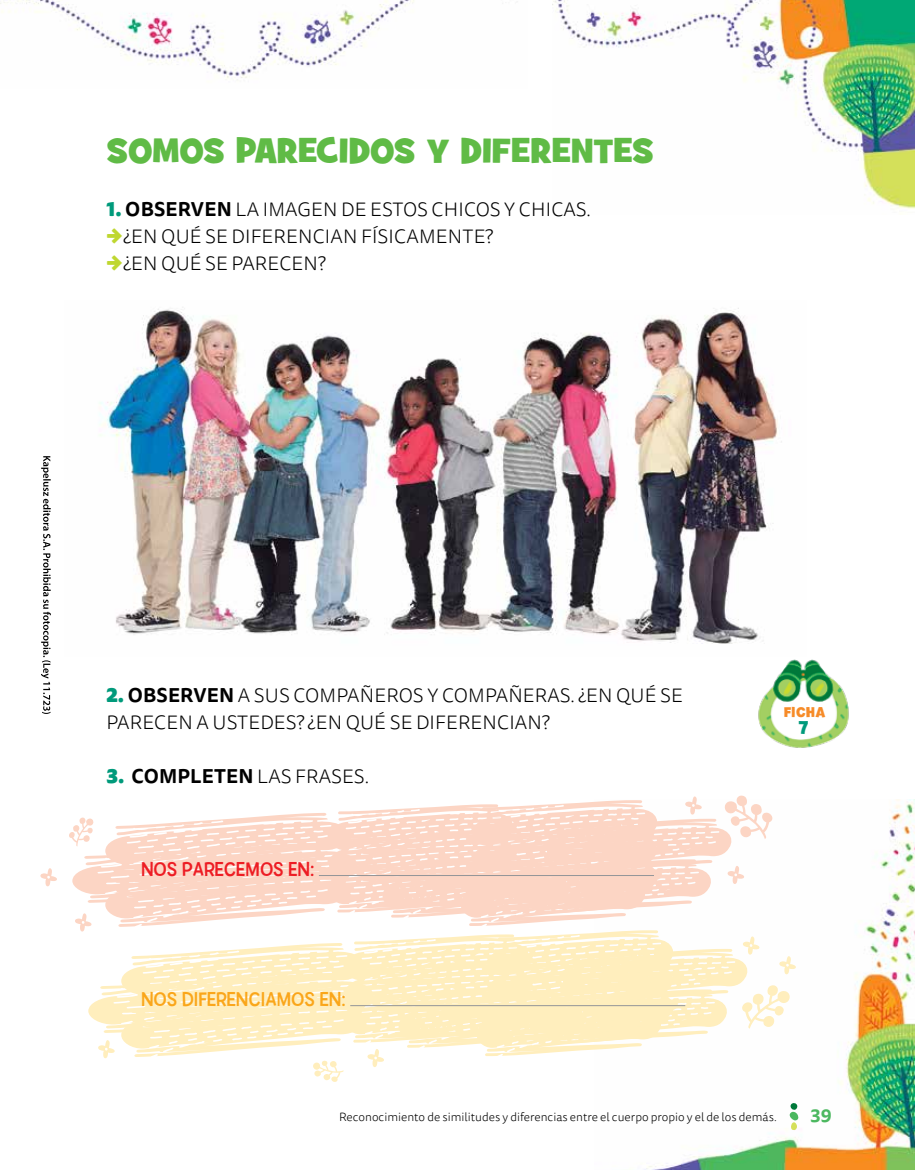
<style>
.page{position:relative;width:915px;height:1170px;background:#fff}
.page>*{position:absolute;margin:0;border:0;box-sizing:border-box;transform-origin:0 0}
.t1{font:34.5px "Grilled Cheese BTN";letter-spacing:.015em;color:#60bb46}
.t2{font:21px "Billy";letter-spacing:.01em;color:#faa61a}
.t3{font:21px "Billy";letter-spacing:.01em;color:#ed1d24}
.t4{font:300 19.5px/27px "Tisa Sans Pro";letter-spacing:.01em;color:#000}
.t5{font:700 19.5px "Billy";color:#009a7b}
.t6{font:700 18px "Tisa Sans Pro";color:#4cb860}
.t7{font:700 15px "Billy";letter-spacing:.01em;color:#f68b28}
.t8{font:300 12px "Tisa Sans Pro";color:#000}
.s1{font-weight:900;color:#009a7b}
.s2{font-weight:700}
.s3{font-weight:900;color:#bfd730}
</style>
<div class="page">
<img style="left:552px;top:0;width:362px;height:209px">
<img style="left:646px;top:799px;width:268px;height:370px">
<img style="left:1px;top:0;width:413px;height:79px">
<svg style="left:41px;top:456px;width:10px;height:258px"></svg>
<img style="left:100px;top:307px;width:682px;height:337px">
<img style="left:758px;top:659px;width:91px;height:89px">
<svg style="left:40px;top:868px;width:17px;height:18px"></svg>
<svg style="left:69px;top:795px;width:727px;height:286px"></svg>
<hr style="left:319px;top:875px;width:334px;height:1px;background:#939598">
<hr style="left:350px;top:1005px;width:335px;height:1px;background:#939598">
<svg style="left:788px;top:1101px;width:10px;height:29px"></svg>
<h1 class="t1" style="left:107px;top:128px;width:548px">SOMOS PARECIDOS Y DIFERENTES</h1>
<p class="t4" style="left:106px;top:196px;width:486px"><span class="s1">1.</span> <span class="s2">OBSERVEN</span> LA IMAGEN DE ESTOS CHICOS Y CHICAS.</p>
<p class="t4" style="left:106px;top:223px;width:388px"><span class="s3">→</span>¿EN QUÉ SE DIFERENCIAN FÍSICAMENTE?</p>
<p class="t4" style="left:106px;top:250px;width:221px"><span class="s3">→</span>¿EN QUÉ SE PARECEN?</p>
<p class="t4" style="left:106px;top:682px;width:577px"><span class="s1">2.</span> <span class="s2">OBSERVEN</span> A SUS COMPAÑEROS Y COMPAÑERAS. ¿EN QUÉ SE<br>PARECEN A USTEDES? ¿EN QUÉ SE DIFERENCIAN?</p>
<p class="t4" style="left:106px;top:763px;width:264px"><span class="s1">3.</span> <span class="s2">COMPLETEN</span> LAS FRASES.</p>
<p class="t3" style="left:141px;top:857px;width:174px">NOS PARECEMOS EN:</p>
<p class="t7" style="left:783px;top:703px;width:43px">FICHA</p>
<p class="t5" style="left:798px;top:716px;width:11px">7</p>
<p class="t2" style="left:141px;top:987px;width:205px">NOS DIFERENCIAMOS EN:</p>
<p class="t8" style="left:339px;top:1108px;width:439px">Reconocimiento de similitudes y diferencias entre el cuerpo propio y el de los demás.</p>
<p class="t6" style="left:810px;top:1102px;width:23px">39</p>
</div>
